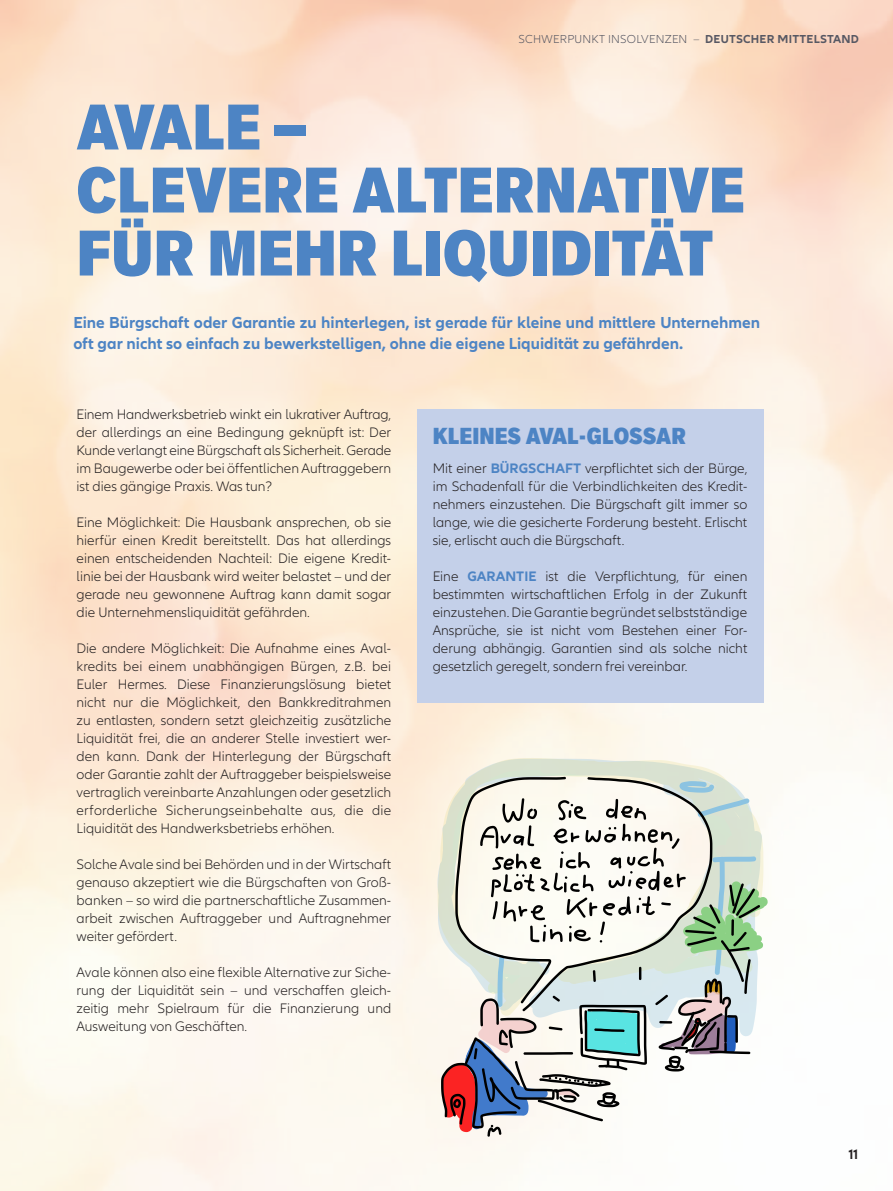
<style>
.page{position:relative;width:893px;height:1191px;background:#fff}
.page>*{position:absolute;margin:0;border:0;box-sizing:border-box;transform-origin:0 0}
.t1{font:900 condensed 63px/63px "Applied Sans Pro";color:#4d84c4}
.t2{font:900 condensed 22.5px "Applied Sans Pro";color:#4d84c4}
.t3{font:700 16.5px/21px "Allianz Neo";color:#4d84c4}
.t4{font:300 14.25px/18px "Allianz Neo";color:#231f20;text-align:justify}
.t5{font:700 condensed 14.25px "Allianz Neo";color:#231f20}
.t6{font:300 12px "Allianz Neo";letter-spacing:.02em;color:#575863}
.s1{font-weight:700}
.s2{font-weight:700;color:#4d84c4}
</style>
<div class="page">
<img style="left:0;top:0;width:893px;height:1191px">
<div style="left:417px;top:409px;width:346px;height:294px;background:#c4d0e9"></div>
<svg style="left:437px;top:758px;width:331px;height:378px"></svg>
<p class="t6" style="left:519px;top:32px;width:341px">Schwerpunkt Insolvenzen – <span class="s1">Deutscher Mittelstand</span></p>
<h1 class="t1" style="left:77px;top:94px;width:670px">AVALE –<br>CLEVERE ALTERNATIVE<br>FÜR MEHR LIQUIDITÄT</h1>
<p class="t3" style="left:73px;top:312px;width:688px">Eine Bürgschaft oder Garantie zu hinterlegen, ist gerade für kleine und mittlere Unternehmen oft gar nicht so einfach zu bewerkstelligen, ohne die eigene Liquidität zu gefährden.</p>
<p class="t4" style="left:77px;top:406px;width:316px">Einem H andwerksbetrieb winkt ein lukrativer Auftrag, der allerdings an eine Bedingung geknüpft ist: Der Kunde verlangt eine Bürgschaft als Sicherheit. Gerade im Baugewerbe oder bei öffentlichen Auftraggebern ist dies gängige Praxis. Was tun?</p>
<p class="t4" style="left:77px;top:514px;width:316px">Eine Möglichkeit: Die Hausbank ansprechen, ob sie hierfür einen Kredit bereitstellt. Das hat allerdings einen entscheidenden Nachteil: Die eigene Kredit&shy;linie bei der Hausbank wird weiter belastet – und der gerade neu gewonnene Auftrag kann damit sogar die U nternehmensliquidität gefährden.</p>
<p class="t4" style="left:77px;top:640px;width:316px">Die andere Möglichkeit: Die Aufnahme eines Aval&shy;kredits bei einem unabhängigen Bürgen, z.B. bei Euler Hermes. Diese Finanzierungslösung bietet nicht nur die Möglichkeit, den Bankkreditrahmen zu entlasten, sondern setzt gleichzeitig zusätzliche Liquidität frei, die an anderer Stelle investiert wer&shy;den kann. Dank der H interlegung der Bürgschaft oder Garantie zahlt der Auftraggeber beispielsweise vertraglich vereinbarte Anzahlungen oder gesetzlich erforderliche Sicherungseinbehalte aus, die die Liquidität des Handwerksbetriebs erhöhen.</p>
<p class="t4" style="left:77px;top:855px;width:316px">Solche Avale sind bei Behörden und in der Wirtschaft genauso akzeptiert wie die Bürgschaften von Groß&shy;banken – so wird die partnerschaftliche Zusammen&shy;arbeit zwischen Auftraggeber und Auftragnehmer weiter gefördert.</p>
<p class="t4" style="left:77px;top:963px;width:316px">Avale können also eine flexible Alternative zur Siche&shy;rung der Liquidität sein – und verschaffen gleich&shy;zeitig mehr Spielraum für die Finanzierung und Ausweitung von Geschäften.</p>
<h2 class="t2" style="left:433px;top:422px;width:255px">KLEINES AVAL-GLOSSAR</h2>
<p class="t4" style="left:433px;top:460px;width:316px">Mit einer <span class="s2">Bürgschaft</span> verpflichtet sich der Bürge, im Schadenfall für die Verbindlichkeiten des Kredit&shy;nehmers einzustehen. Die Bürgschaft gilt immer so lange, wie die gesicherte Forderung besteht. Erlischt sie, erlischt auch die Bürgschaft.</p>
<p class="t4" style="left:433px;top:568px;width:316px">Eine <span class="s2">Garantie</span> ist die Verpflichtung, für einen bestimmten wirtschaftlichen Erfolg in der Zukunft einzustehen. Die Garantie begründet selbstständige Ansprüche, sie ist nicht vom Bestehen einer For&shy;derung abhängig. Garantien sind als solche nicht gesetzlich geregelt, sondern frei vereinbar.</p>
<p class="t5" style="left:849px;top:1146px;width:11px">11</p>
</div>
